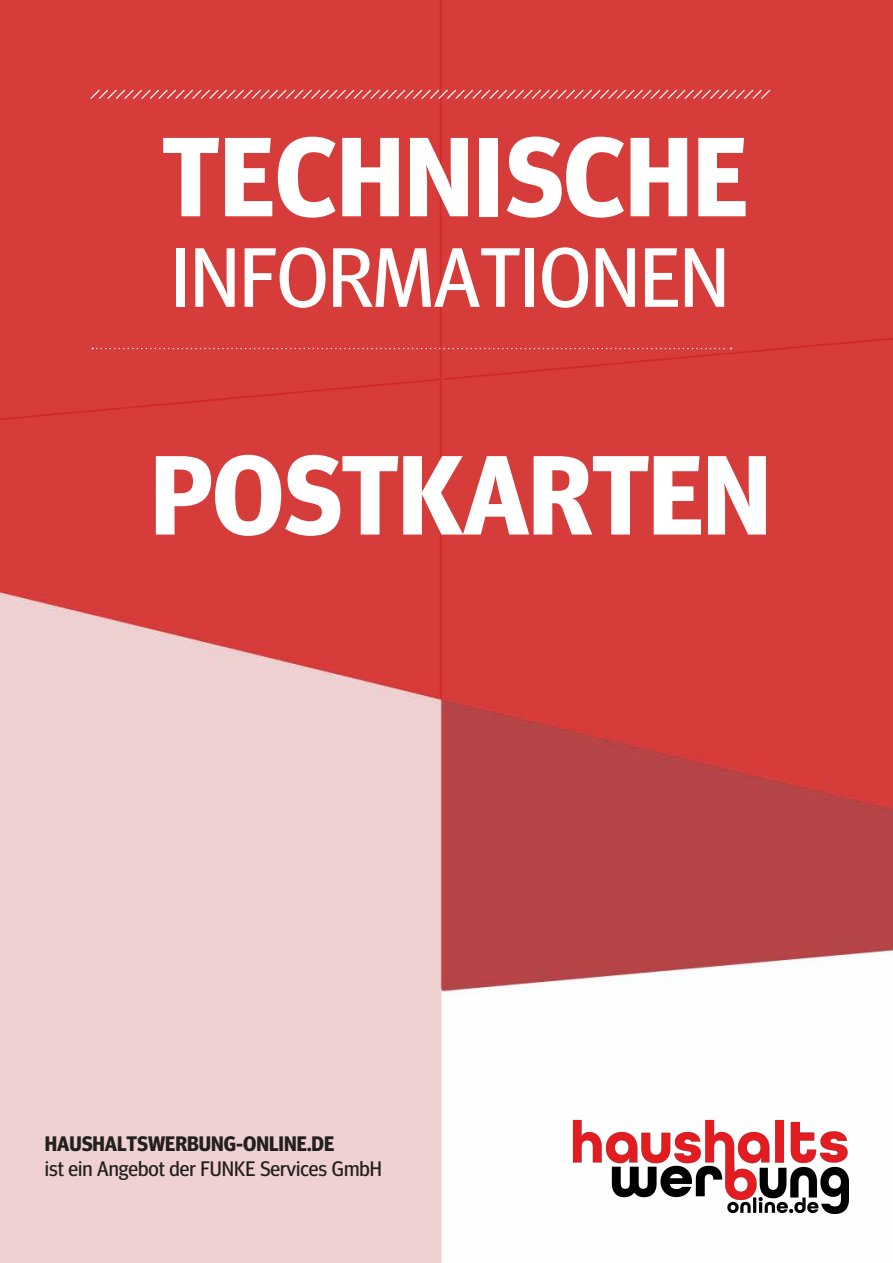
<style>
.page{position:relative;width:893px;height:1263px;background:#fff}
.page>*{position:absolute;margin:0;border:0;box-sizing:border-box;transform-origin:0 0}
.t1{font:700 112.5px "Meta Head Pro";letter-spacing:.005em;color:#fff}
.t2{font:84px "Meta Head Pro";color:#fff}
.t3{font:21px "Meta Head Pro";color:#221f1f}
.t4{font:700 21px "Meta Head Pro";color:#221f1f}
</style>
<div class="page">
<img style="left:0;top:0;width:892px;height:1263px">
<svg style="left:90px;top:90px;width:680px;height:9px;background:#dd615f"></svg>
<svg style="left:92px;top:348px;width:639px;height:1px"></svg>
<img style="left:572px;top:1120px;width:277px;height:94px">
<h1 class="t1" style="left:162px;top:88px;width:587px">TECHNISCHE</h1>
<h2 class="t2" style="left:171px;top:214px;width:559px">INFORMATIONEN</h2>
<h1 class="t1" style="left:151px;top:407px;width:621px">POSTKARTEN</h1>
<p class="t4" style="left:45px;top:1127px;width:291px">HAUSHALTSWERBUNG-ONLINE.DE</p>
<p class="t3" style="left:45px;top:1153px;width:339px">ist ein Angebot der FUNKE Services GmbH</p>
</div>
